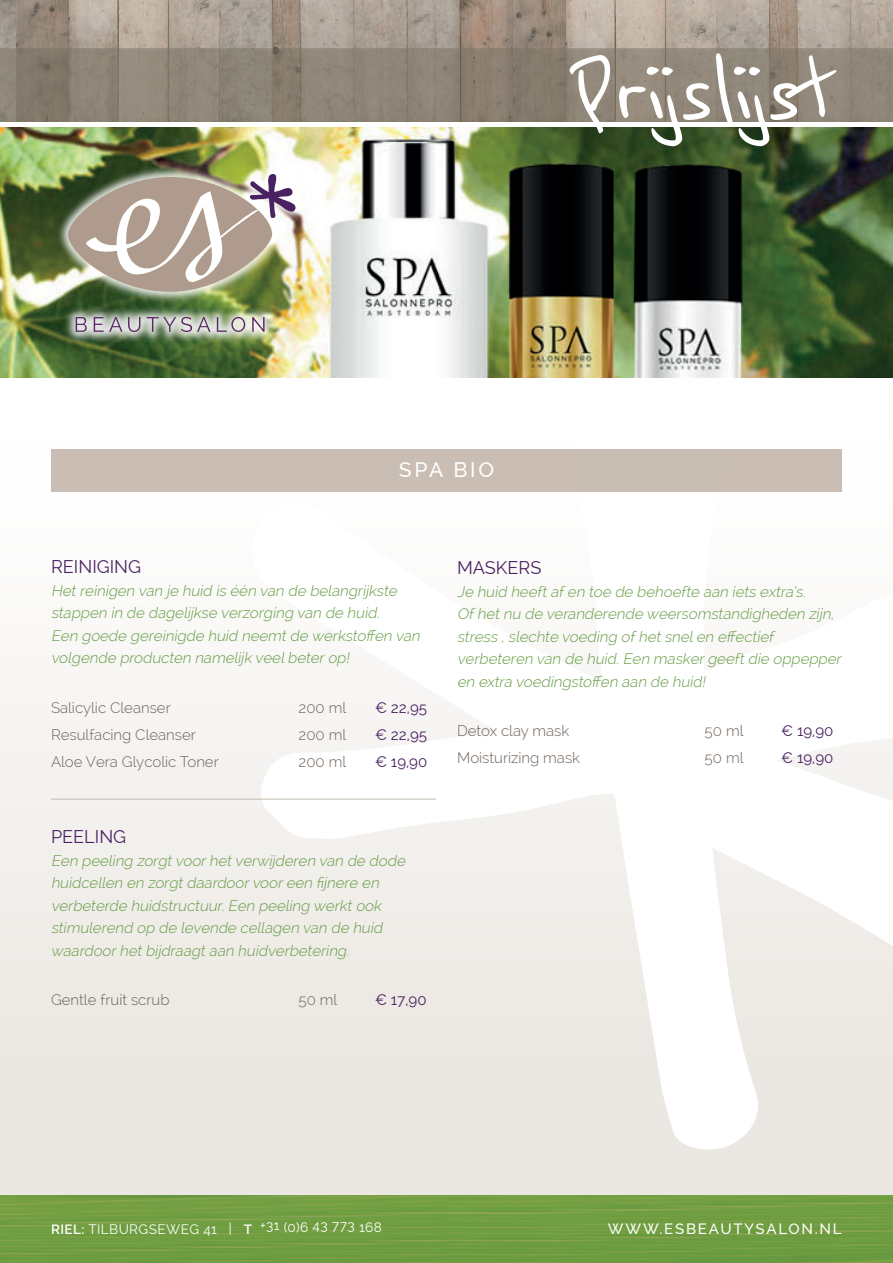
<style>
.page{position:relative;width:893px;height:1263px;background:#fff}
.page>*{position:absolute;margin:0;border:0;box-sizing:border-box;transform-origin:0 0}
.t1{font:123.15px "Reenie Beanie";letter-spacing:-.03em;color:#fff}
.t2{font:500 21px "Raleway";letter-spacing:.13em;color:#fff}
.t3{font:18px "Raleway";color:#492161}
.t4{font:italic 300 15px/22.5px "Raleway";color:#649c42}
.t5{font:300 15px "Raleway";color:#6e6258}
.t6{font:15px "Raleway";color:#492161}
.t7{font:500 15px "Raleway";letter-spacing:.12em;color:#fff}
.t8{font:13.5px "Raleway";letter-spacing:.03em;color:#fff}
.s1{font-weight:600}
</style>
<div class="page">
<div style="left:0;top:442px;width:893px;height:821px;background:linear-gradient(to bottom,#fff,#e6e1db)"></div>
<svg style="left:252px;top:442px;width:641px;height:709px"></svg>
<img style="left:0;top:128px;width:893px;height:250px">
<img style="left:0;top:0;width:893px;height:122px">
<img style="left:0;top:1196px;width:893px;height:67px">
<div style="left:51px;top:449px;width:791px;height:43px;background:#c9bdb4"></div>
<hr style="left:51px;top:799px;width:385px;height:1px;background:#c6baaf">
<div style="left:56px;top:162px;width:251px;height:182px;background:#fff;opacity:.87"></div>
<svg style="left:68px;top:177px;width:204px;height:115px"></svg>
<svg style="left:85px;top:174px;width:211px;height:110px"></svg>
<svg style="left:76px;top:317px;width:11px;height:15px"></svg>
<svg style="left:94px;top:317px;width:46px;height:15px"></svg>
<svg style="left:147px;top:317px;width:64px;height:15px"></svg>
<svg style="left:217px;top:317px;width:28px;height:15px"></svg>
<svg style="left:252px;top:317px;width:13px;height:15px"></svg>
<h1 class="t1" style="left:571px;top:24px;width:268px">Prijslijst</h1>
<h2 class="t2" style="left:399px;top:458px;width:97px">SPA BIO</h2>
<p class="t3" style="left:51px;top:556px;width:92px">REINIGING</p>
<p class="t4" style="left:51px;top:579px;width:373px">Hetreinigen van je huid is één van de belangrij kste stappen in de dagelij kse verzorging van de huid.<br>Een goede gereinigde huid neemtde werkstoffen van volgende producten namelijk veelbeterop!</p>
<p class="t5" style="left:51px;top:699px;width:121px">Salicylic Cleanser</p>
<p class="t5" style="left:299px;top:699px;width:49px">200 ml</p>
<p class="t6" style="left:375px;top:699px;width:54px">€ 22,95</p>
<p class="t5" style="left:51px;top:726px;width:146px">Resulfacing Cleanser</p>
<p class="t5" style="left:299px;top:726px;width:49px">200 ml</p>
<p class="t6" style="left:375px;top:726px;width:54px">€ 22,95</p>
<p class="t5" style="left:51px;top:753px;width:169px">Aloe Vera Glycolic Toner</p>
<p class="t5" style="left:299px;top:753px;width:49px">200 ml</p>
<p class="t6" style="left:375px;top:753px;width:54px">€ 19,90</p>
<p class="t3" style="left:51px;top:826px;width:77px">PEELING</p>
<p class="t4" style="left:51px;top:849px;width:359px">Een peeling zorgtvoorhetverwijderen van de dode huidcellen en zorgtdaardoorvooreen fij nere en verbeterde huidstructuur.Een peeling werktook stimulerend op de levende cellagen van de huid waardoorhetbijdraagtaan huidverbetering.</p>
<p class="t5" style="left:51px;top:991px;width:120px">Gentle fruit scrub</p>
<p class="t5" style="left:299px;top:991px;width:40px">50 ml</p>
<p class="t6" style="left:375px;top:991px;width:53px">€ 17,90</p>
<p class="t3" style="left:457px;top:557px;width:86px">MASKERS</p>
<p class="t4" style="left:457px;top:580px;width:388px">Je huid heeftafen toe de behoefte aan iets extra’s.<br>Ofhetnu de veranderende weersomstandigheden zij n, stress ,slechte voeding ofhetsnelen effectief verbeteren van de huid.Een maskergeeftdie oppepper en extra voedingstoffen aan de huid!</p>
<p class="t5" style="left:457px;top:722px;width:114px">Detox clay mask</p>
<p class="t5" style="left:705px;top:722px;width:40px">50 ml</p>
<p class="t6" style="left:781px;top:722px;width:54px">€ 19,90</p>
<p class="t5" style="left:457px;top:749px;width:124px">Moisturizing mask</p>
<p class="t5" style="left:705px;top:749px;width:40px">50 ml</p>
<p class="t6" style="left:781px;top:749px;width:54px">€ 19,90</p>
<p class="t8" style="left:51px;top:1220px;width:332px"><span class="s1">RIEL:</span> TILBURGSEWEG 41 | <span class="s1">T</span> +31 (0)6 43 773 168</p>
<p class="t7" style="left:608px;top:1220px;width:235px">WWW.ESBEAUTYSALON.NL</p>
</div>
